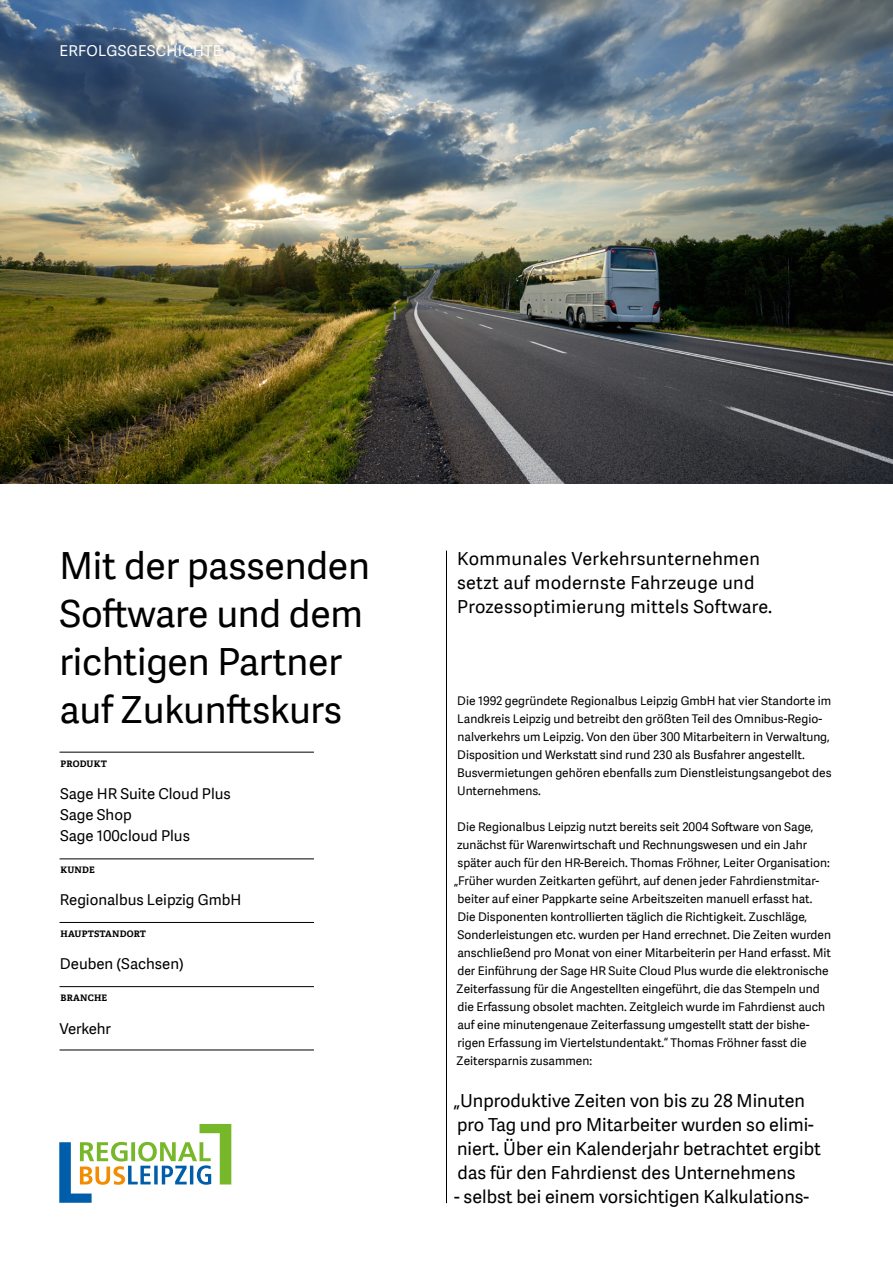
<style>
.page{position:relative;width:893px;height:1263px;background:#fff}
.page>*{position:absolute;margin:0;border:0;box-sizing:border-box;transform-origin:0 0}
.t1{font:37.5px/48px "Adelle Sans SAGE";letter-spacing:-.005em;color:#000}
.t2{font:18px/24px "Adelle Sans SAGE";color:#000}
.t3{font:18px/24px "Adelle Sans SAGE";letter-spacing:.02em;color:#000}
.t4{font:15px/21px "Adelle Sans SAGE";color:#000}
.t5{font:15px "Adelle Sans SAGE";letter-spacing:.02em;color:#fff}
.t6{font:12px/18px "Adelle Sans SAGE";color:#000}
.t7{font:700 9px "Adelle SAGE";letter-spacing:.02em;color:#000}
</style>
<div class="page">
<img style="left:0;top:0;width:893px;height:483px">
<hr style="left:60px;top:752px;width:254px;height:1px;background:#000">
<hr style="left:60px;top:859px;width:254px;height:1px;background:#000">
<hr style="left:60px;top:922px;width:254px;height:1px;background:#000">
<hr style="left:60px;top:986px;width:254px;height:1px;background:#000">
<hr style="left:60px;top:1050px;width:254px;height:1px;background:#000">
<hr style="left:446px;top:551px;width:1px;height:652px;background:#000">
<svg style="left:59px;top:1124px;width:172px;height:79px"></svg>
<p class="t5" style="left:60px;top:40px;width:163px">ERFOLGSGESCHICHTE</p>
<h1 class="t1" style="left:60px;top:540px;width:312px">Mit der passenden<br>Software und dem richtigen Partner auf Zukunftskurs</h1>
<h2 class="t3" style="left:457px;top:546px;width:317px">Kommunales Verkehrsunternehmen setzt auf modernste Fahrzeuge und<br>Prozessoptimierung mittels Software.</h2>
<p class="t6" style="left:457px;top:691px;width:376px">Die 1992 gegründete Regionalbus Leipzig GmbH hat vier Standorte im Landkreis Leipzig und betreibt den größten Teil des Omnibus-Regio&shy;nalverkehrs um Leipzig. Von den über 300 Mitarbeitern in Verwaltung, Disposition und Werkstatt sind rund 230 als Busfahrer angestellt.<br>Busvermietungen gehören ebenfalls zum Dienstleistungsangebot des Unternehmens.</p>
<p class="t6" style="left:454px;top:817px;width:379px">Die Regionalbus Leipzig nutzt bereits seit 2004 Software von Sage, zunächst für Warenwirtschaft und Rechnungswesen und ein Jahr später auch für den HR-Bereich. Thomas Fröhner, Leiter Organisation: „Früher wurden Zeitkarten geführt, auf denen jeder Fahrdienstmitar&shy;beiter auf einer Pappkarte seine Arbeitszeiten manuell erfasst hat.<br>Die Disponenten kontrollierten täglich die Richtigkeit. Zuschläge, Sonderleistungen etc. wurden per Hand errechnet. Die Zeiten wurden anschließend pro Monat von einer Mitarbeiterin per Hand erfasst. Mit der Einführung der Sage HR Suite Cloud Plus wurde die elektronische Zeiterfassung für die Angestellten eingeführt, die das Stempeln und die Erfassung obsolet machten. Zeitgleich wurde im Fahrdienst auch auf eine minutengenaue Zeiterfassung umgestellt statt der bishe&shy;rigen Erfassung im Viertelstundentakt.“ Thomas Fröhner fasst die Zeitersparnis zusammen:</p>
<h2 class="t2" style="left:454px;top:1088px;width:368px">„Unproduktive Zeiten von bis zu 28 Minuten pro Tag und pro Mitarbeiter wurden so elimi&shy;niert. Über ein Kalenderjahr betrachtet ergibt das für den Fahrdienst des Unternehmens</h2>
<h2 class="t2" style="left:454px;top:1184px;width:357px">- selbst bei einem vorsichtigen Kalkulations-</h2>
<p class="t7" style="left:61px;top:757px;width:48px">PRODUKT</p>
<p class="t4" style="left:60px;top:783px;width:172px">Sage HR Suite Cloud Plus<br>Sage Shop<br>Sage 100cloud Plus</p>
<p class="t7" style="left:61px;top:863px;width:36px">KUNDE</p>
<p class="t4" style="left:60px;top:889px;width:183px">Regionalbus Leipzig GmbH</p>
<p class="t7" style="left:61px;top:927px;width:87px">HAUPTSTANDORT</p>
<p class="t4" style="left:60px;top:953px;width:125px">Deuben (Sachsen)</p>
<p class="t7" style="left:61px;top:991px;width:48px">BRANCHE</p>
<p class="t4" style="left:59px;top:1017px;width:53px">Verkehr</p>
</div>
